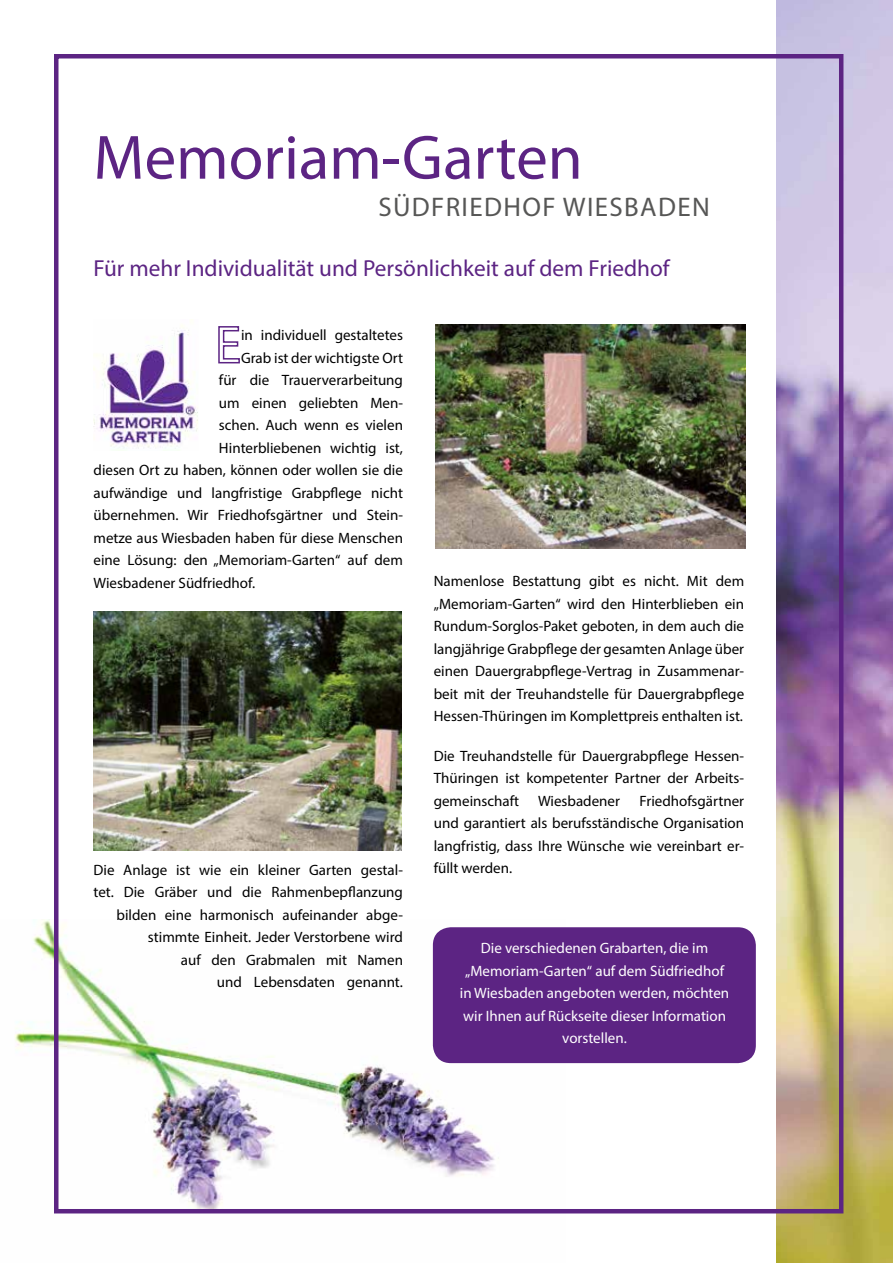
<style>
.page{position:relative;width:893px;height:1263px;background:#fff}
.page>*{position:absolute;margin:0;border:0;box-sizing:border-box;transform-origin:0 0}
.t1{font:63px "Myriad Pro";color:#5c2483}
.t2{font:27px "Myriad Pro";letter-spacing:.05em;color:#575756}
.t3{font:23.25px "Myriad Pro";color:#5c2483}
.t4{font:15px/22.5px "Myriad Pro";color:#000;text-align:justify}
.t5{font:15px/22.5px "Myriad Pro";color:#fff;text-align:center}
</style>
<div class="page">
<img style="left:776px;top:0;width:117px;height:1263px">
<img style="left:15px;top:919px;width:551px;height:295px">
<div style="left:54px;top:54px;width:789px;height:1159px;border:4px solid #5c2483"></div>
<svg style="left:218px;top:326px;width:22px;height:38px"></svg>
<img style="left:94px;top:325px;width:104px;height:124px">
<img style="left:94px;top:611px;width:308px;height:240px">
<img style="left:435px;top:325px;width:311px;height:224px">
<div style="left:433px;top:927px;width:323px;height:136px;background:#5c2483;border-radius:18px"></div>
<h1 class="t1" style="left:94px;top:119px;width:491px">Memoriam-Garten</h1>
<h2 class="t2" style="left:378px;top:190px;width:333px">SÜDFRIEDHOF WIESBADEN</h2>
<h3 class="t3" style="left:94px;top:254px;width:578px">Für mehr Individualität und Persönlichkeit auf dem Friedhof</h3>
<p class="t4" style="left:241px;top:324px;width:163px">in individuell gestaltetes</p>
<p class="t4" style="left:241px;top:346px;width:163px">Grab ist der wichtigste Ort</p>
<p class="t4" style="left:219px;top:369px;width:185px">für die Trauerverarbeitung</p>
<p class="t4" style="left:219px;top:391px;width:185px">um einen geliebten Men-</p>
<p class="t4" style="left:219px;top:414px;width:185px">schen. Auch wenn es vielen</p>
<p class="t4" style="left:219px;top:436px;width:185px">Hinterbliebenen wichtig ist,</p>
<p class="t4" style="left:94px;top:459px;width:311px">diesen Ort zu haben, können oder wollen sie die</p>
<p class="t4" style="left:94px;top:481px;width:311px">aufwändige und langfristige Grabpflege nicht</p>
<p class="t4" style="left:94px;top:504px;width:311px">übernehmen. Wir Friedhofsgärtner und Stein-</p>
<p class="t4" style="left:94px;top:526px;width:311px">metze aus Wiesbaden haben für diese Menschen</p>
<p class="t4" style="left:94px;top:549px;width:311px">eine Lösung: den „Memoriam-Garten“ auf dem</p>
<p class="t4" style="left:94px;top:571px;width:163px">Wiesbadener Südfriedhof.</p>
<p class="t4" style="left:94px;top:858px;width:311px;text-align:right">Die Anlage ist wie ein kleiner Garten gestal&shy;tet. Die Gräber und die Rahmenbepflanzung bilden eine harmonisch aufeinander abge&shy;stimmte Einheit. Jeder Verstorbene wird<br>auf den Grabmalen mit Namen<br>und Lebensdaten genannt.</p>
<p class="t4" style="left:434px;top:570px;width:312px">Namenlose Bestattung gibt es nicht. Mit dem „Memoriam-Garten“ wird den Hinterblieben ein Rundum-Sorglos-Paket geboten, in dem auch die langjährige Grabpflege der gesamten Anlage über einen Dauergrabpflege-Vertrag in Zusammenar&shy;beit mit der Treuhandstelle für Dauergrabpflege Hessen-Thüringen im Komplettpreis enthalten ist.</p>
<p class="t4" style="left:434px;top:744px;width:312px">Die Treuhandstelle für Dauergrabpflege Hessen-Thüringen ist kompetenter Partner der Arbeits&shy;gemeinschaft</p>
<p class="t4" style="left:434px;top:789px;width:312px;text-indent:206px">Friedhofsgärtner und garantiert als berufsständische Organisation langfristig, dass Ihre Wünsche wie vereinbart er&shy;füllt werden.</p>
<p class="t4" style="left:538px;top:789px;width:83px">Wiesbadener</p>
<p class="t5" style="left:460px;top:937px;width:271px">Die verschiedenen Grabarten, die im „Memoriam-Garten“ auf dem Südfriedhof in Wiesbaden angeboten werden, möchten wir Ihnen auf Rückseite dieser Information vorstellen.</p>
</div>
